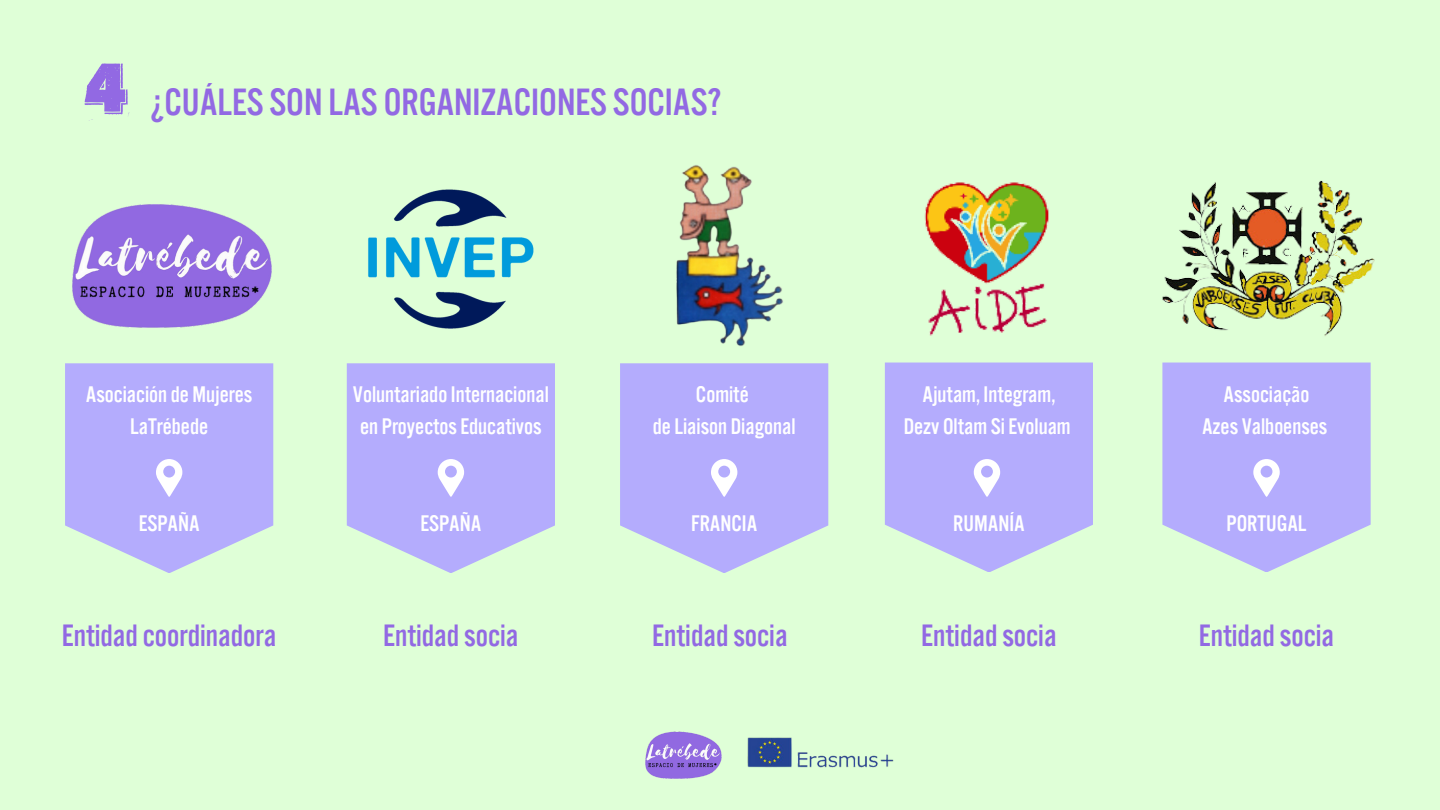
<style>
.page{position:relative;width:1440px;height:810px;background:#dfffd7}
.page>*{position:absolute;margin:0;border:0;box-sizing:border-box;transform-origin:0 0}
.t1{font:94.6px "Drunken Hour";color:#9269e3}
.t2{font:39.3px "Alternate Gothic Pro No 3";color:#9269e3}
.t3{font:32px "Alternate Gothic Pro No 3";color:#9269e3}
.t4{font:23.4px "Alternate Gothic Pro No 3";color:#fff}
</style>
<div class="page">
<img style="left:368px;top:189px;width:166px;height:140px">
<svg style="left:347px;top:363px;width:208px;height:210px;background:#b9b6f8"></svg>
<img style="left:676px;top:165px;width:107px;height:181px">
<svg style="left:620px;top:363px;width:208px;height:210px;background:#b9b6f8"></svg>
<img style="left:924px;top:182px;width:125px;height:154px">
<svg style="left:885px;top:363px;width:208px;height:209px;background:#b9b6f8"></svg>
<img style="left:1162px;top:180px;width:213px;height:156px">
<svg style="left:1162px;top:363px;width:209px;height:209px;background:#b9b6f8"></svg>
<svg style="left:65px;top:363px;width:208px;height:210px;background:#b9b6f8"></svg>
<img style="left:72px;top:204px;width:200px;height:124px">
<img style="left:645px;top:731px;width:77px;height:48px">
<img style="left:747px;top:737px;width:147px;height:31px">
<p class="t1" style="left:81px;top:54px;width:53px">4</p>
<p class="t2" style="left:151px;top:82px;width:572px">¿CUÁLES SON LAS ORGANIZACIONES SOCIAS?</p>
<p class="t4" style="left:86px;top:382px;width:168px">Asociaciónde Mujeres</p>
<p class="t4" style="left:130px;top:414px;width:80px">LaTrébede</p>
<h3 class="t4" style="left:139px;top:511px;width:62px">ESPAÑA</h3>
<p class="t4" style="left:353px;top:382px;width:197px">VoluntariadoInternacional</p>
<h1 class="t4" style="left:360px;top:414px;width:183px">en ProyectosEducativos</h1>
<p class="t4" style="left:420px;top:511px;width:62px">ESPAÑA</p>
<p class="t4" style="left:696px;top:382px;width:54px">Comité</p>
<h3 class="t4" style="left:653px;top:414px;width:144px">deLiaison Diagonal</h3>
<p class="t4" style="left:691px;top:511px;width:68px">FRANCIA</p>
<p class="t4" style="left:923px;top:382px;width:134px">Ajutam, Integram,</p>
<p class="t4" style="left:904px;top:414px;width:168px">Dezv Oltam SiEvoluam</p>
<p class="t4" style="left:953px;top:511px;width:73px">RUMANÍA</p>
<h3 class="t4" style="left:1224px;top:382px;width:87px">Associação</h3>
<p class="t4" style="left:1202px;top:414px;width:127px">Azes Valboenses</p>
<p class="t4" style="left:1227px;top:511px;width:82px">PORTUGAL</p>
<p class="t3" style="left:62px;top:620px;width:216px">Entidadcoordinadora</p>
<h3 class="t3" style="left:383px;top:620px;width:137px">Entidadsocia</h3>
<p class="t3" style="left:652px;top:620px;width:137px">Entidadsocia</p>
<p class="t3" style="left:921px;top:620px;width:137px">Entidadsocia</p>
<p class="t3" style="left:1199px;top:620px;width:137px">Entidadsocia</p>
</div>
